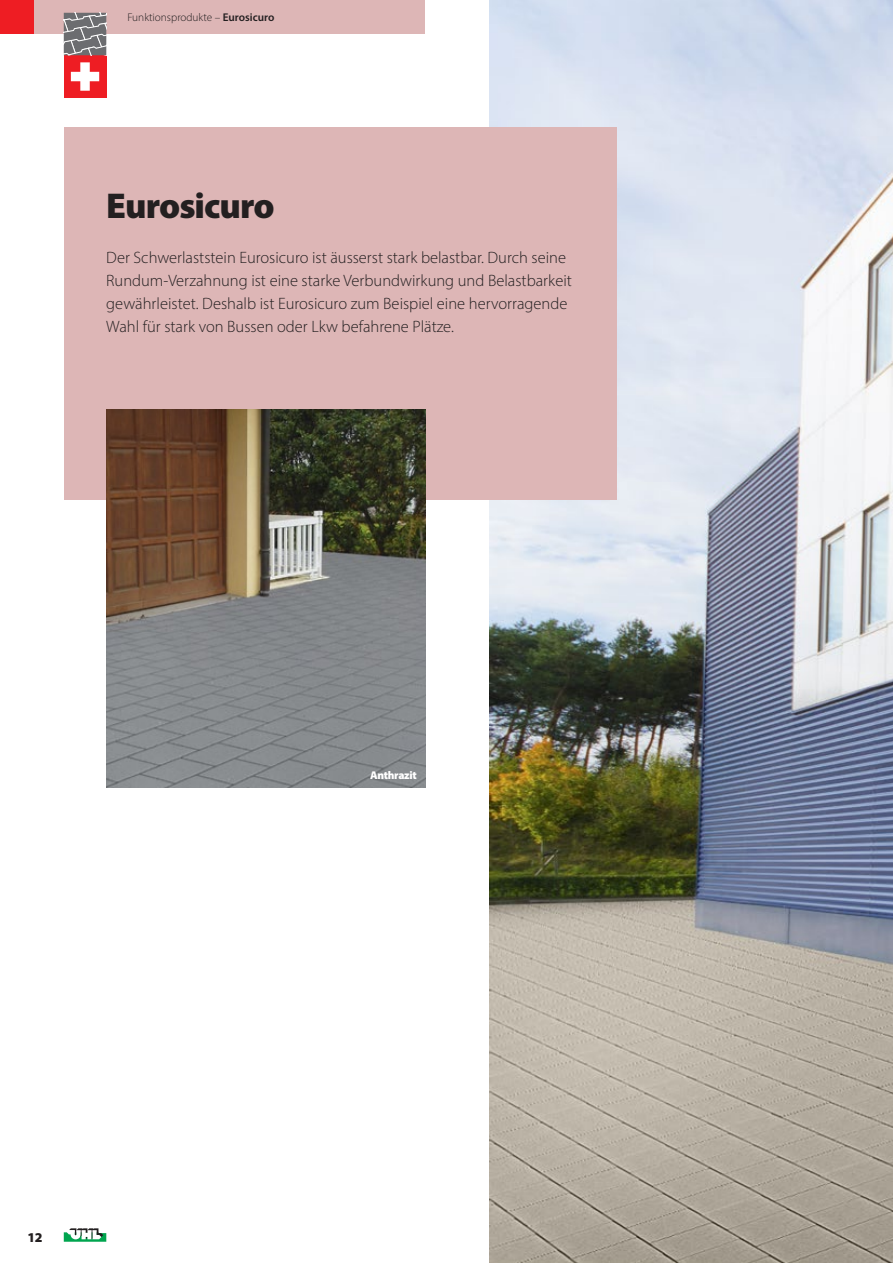
<style>
.page{position:relative;width:893px;height:1263px;background:#fff}
.page>*{position:absolute;margin:0;border:0;box-sizing:border-box;transform-origin:0 0}
.t1{font:900 36px "Myriad Pro";letter-spacing:-.03em;color:#231f20}
.t2{font:300 16.5px/23.1px "Myriad Pro";color:#231f20}
.t3{font:900 13.5px "Myriad Pro";color:#231f20}
.t4{font:300 11.25px "Myriad Pro";color:#231f20}
.t5{font:900 11.25px "Myriad Pro";letter-spacing:-.025em;color:#fff}
.s1{font-weight:600}
</style>
<div class="page">
<div style="left:64px;top:55px;width:42px;height:43px;background:#ee1d23"></div>
<svg style="left:71px;top:62px;width:28px;height:29px"></svg>
<img style="left:489px;top:0;width:404px;height:1263px">
<div style="left:64px;top:128px;width:553px;height:372px;background:#ddb6b6"></div>
<div style="left:0;top:0;width:425px;height:34px;background:#ddb6b6"></div>
<svg style="left:64px;top:1228px;width:42px;height:14px"></svg>
<div style="left:0;top:0;width:34px;height:34px;background:#ee1d23"></div>
<svg style="left:64px;top:13px;width:42px;height:43px;background:#858285"></svg>
<img style="left:106px;top:409px;width:319px;height:379px">
<p class="t4" style="left:128px;top:11px;width:148px">Funktionsprodukte – <span class="s1">Eurosicuro</span></p>
<h1 class="t1" style="left:106px;top:182px;width:170px">Eurosicuro</h1>
<p class="t2" style="left:106px;top:245px;width:467px">Der Schwerlaststein Eurosicuro ist äusserst stark belastbar. Durch seine Rundum-Verzahnung ist eine starke Verbundwirkung und Belastbarkeit gewährleistet. Deshalb ist Eurosicuro zum Beispiel eine hervorragende Wahl für stark von Bussen oder Lkw befahrene Plätze.</p>
<p class="t5" style="left:370px;top:768px;width:48px">Anthrazit</p>
<p class="t3" style="left:27px;top:1228px;width:17px">12</p>
</div>
